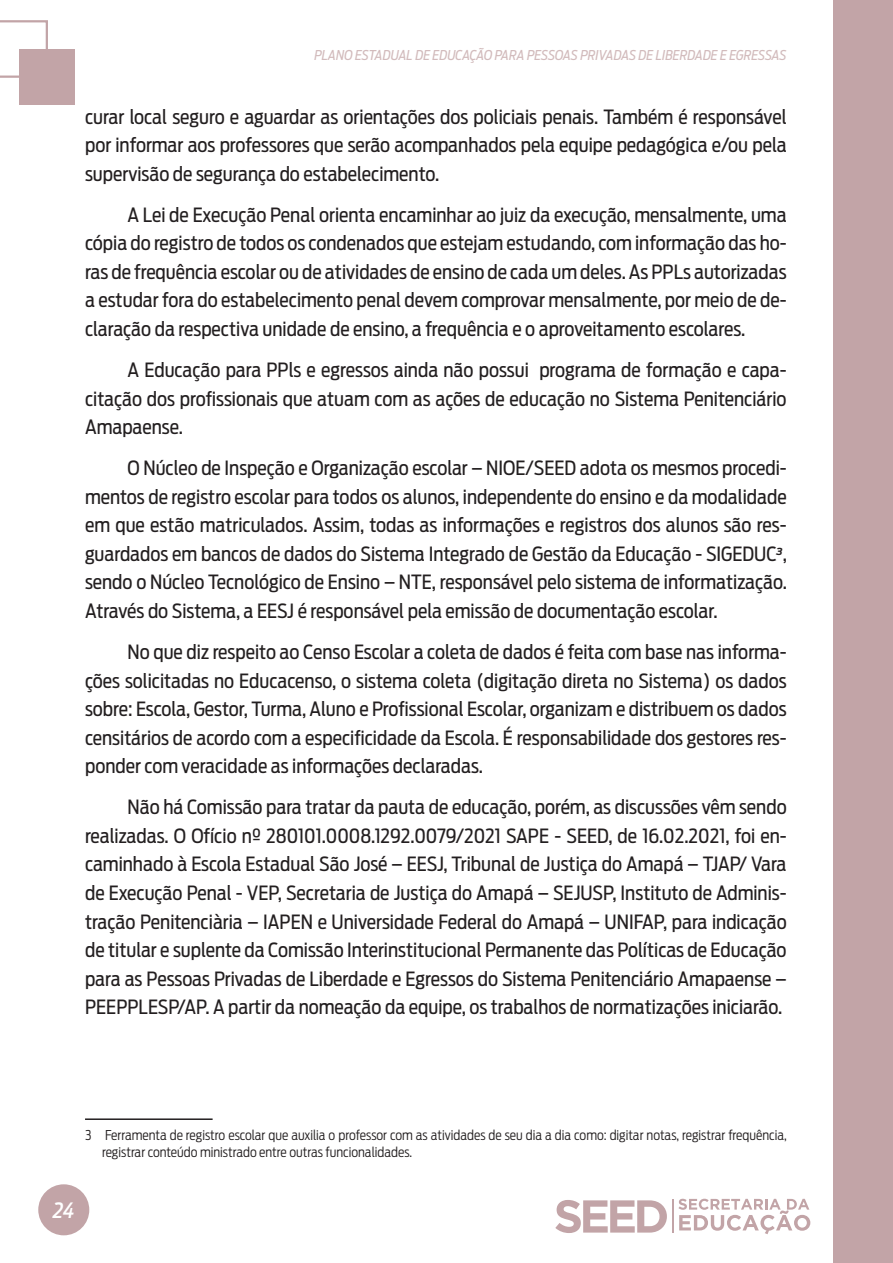
<style>
.page{position:relative;width:893px;height:1263px;background:#fff}
.page>*{position:absolute;margin:0;border:0;box-sizing:border-box;transform-origin:0 0}
.t1{font:italic 500 21px "Antenna Cond";color:#fff}
.MIOLO{font:19.5px/28.5px "Antenna Cond";color:#231f20;text-align:justify}
.NOTA_RODAPÉ{font:300 13.5px/16.2px "Antenna Cond";color:#231f20}
.t2{font:italic 13.5px "Antenna Cond";letter-spacing:-.005em;color:#d2bbbc}
</style>
<div class="page">
<div style="left:833px;top:0;width:60px;height:1263px;background:#c2a4a7"></div>
<div style="left:19px;top:49px;width:56px;height:55px;background:#c2a4a7"></div>
<svg style="left:0;top:20px;width:48px;height:58px"></svg>
<svg style="left:555px;top:1200px;width:112px;height:33px"></svg>
<svg style="left:678px;top:1199px;width:132px;height:35px"></svg>
<hr style="left:672px;top:1199px;width:1px;height:33px;background:#c2a4a7">
<div style="left:38px;top:1184px;width:51px;height:51px;background:#c2a4a7;border-radius:50%"></div>
<hr style="left:85px;top:1118px;width:128px;height:2px;background:#231f20">
<p class="t2" style="left:314px;top:47px;width:474px">PLANO ESTADUAL DE EDUCAÇÃO PARA PESSOAS PRIVADAS DE LIBERDADE E EGRESSAS</p>
<p class="MIOLO" style="left:85px;top:102px;width:703px">curar local seguro e aguardar as orientações dos policiais penais. Também é responsável por informar aos professores que serão acompanhados pela equipe pedagógica e/ou pela supervisão de segurança do estabelecimento.</p>
<p class="MIOLO" style="left:85px;top:201px;width:703px;text-indent:43px">A Lei de Execução Penal orienta encaminhar ao juiz da execução, mensalmente, uma cópia do registro de todos os condenados que estejam estudando, com informação das ho&shy;ras de frequência escolar ou de atividades de ensino de cada um deles. As PPLs autorizadas a estudar fora do estabelecimento penal devem comprovar mensalmente, por meio de de&shy;claração da respectiva unidade de ensino, a frequência e o aproveitamento escolares.</p>
<p class="MIOLO" style="left:85px;top:356px;width:703px;text-indent:43px">A Educação para PPls e egressos ainda não possui programa de formação e capa&shy;citação dos profissionais que atuam com as ações de educação no Sistema Penitenciário Amapaense.</p>
<p class="MIOLO" style="left:85px;top:454px;width:703px;text-indent:43px">O Núcleo de Inspeção e Organização escolar – NIOE/SEED adota os mesmos procedi&shy;mentos de registro escolar para todos os alunos, independente do ensino e da modalidade em que estão matriculados. Assim, todas as informações e registros dos alunos são res&shy;guardados em bancos de dados do Sistema Integrado de Gestão da Educação - SIGEDUC<sup>3</sup>, sendo o Núcleo Tecnológico de Ensino – NTE, responsável pelo sistema de informatização.<br>Através do Sistema, a EESJ é responsável pela emissão de documentação escolar.</p>
<p class="MIOLO" style="left:85px;top:638px;width:703px;text-indent:43px">No que diz respeito ao Censo Escolar a coleta de dados é feita com base nas informa&shy;ções solicitadas no Educacenso, o sistema coleta (digitação direta no Sistema) os dados sobre: Escola, Gestor, Turma, Aluno e Profissional Escolar, organizam e distribuem os dados censitários de acordo com a especificidade da Escola. É responsabilidade dos gestores res&shy;ponder com veracidade as informações declaradas.</p>
<p class="MIOLO" style="left:85px;top:793px;width:703px;text-indent:43px">Não há Comissão para tratar da pauta de educação, porém, as discussões vêm sendo realizadas. O Ofício nº 280101.0008.1292.0079/2021 SAPE - SEED, de 16.02.2021, foi en&shy;caminhado à Escola Estadual São José – EESJ, Tribunal de Justiça do Amapá – TJAP/ Vara de Execução Penal - VEP, Secretaria de Justiça do Amapá – SEJUSP, Instituto de Adminis&shy;tração Penitenciària – IAPEN e Universidade Federal do Amapá – UNIFAP, para indicação de titular e suplente da Comissão Interinstitucional Permanente das Políticas de Educação para as Pessoas Privadas de Liberdade e Egressos do Sistema Penitenciário Amapaense – PEEPPLESP/AP. A partir da nomeação da equipe, os trabalhos de normatizações iniciarão.</p>
<p class="NOTA_RODAPÉ" style="left:102px;top:1127px;width:686px;text-indent:-17px">3 Ferramenta de registro escolar que auxilia o professor com as atividades de seu dia a dia como: digitar notas, registrar frequência, registrar conteúdo ministrado entre outras funcionalidades.</p>
<p class="t1" style="left:53px;top:1198px;width:23px">24</p>
</div>
